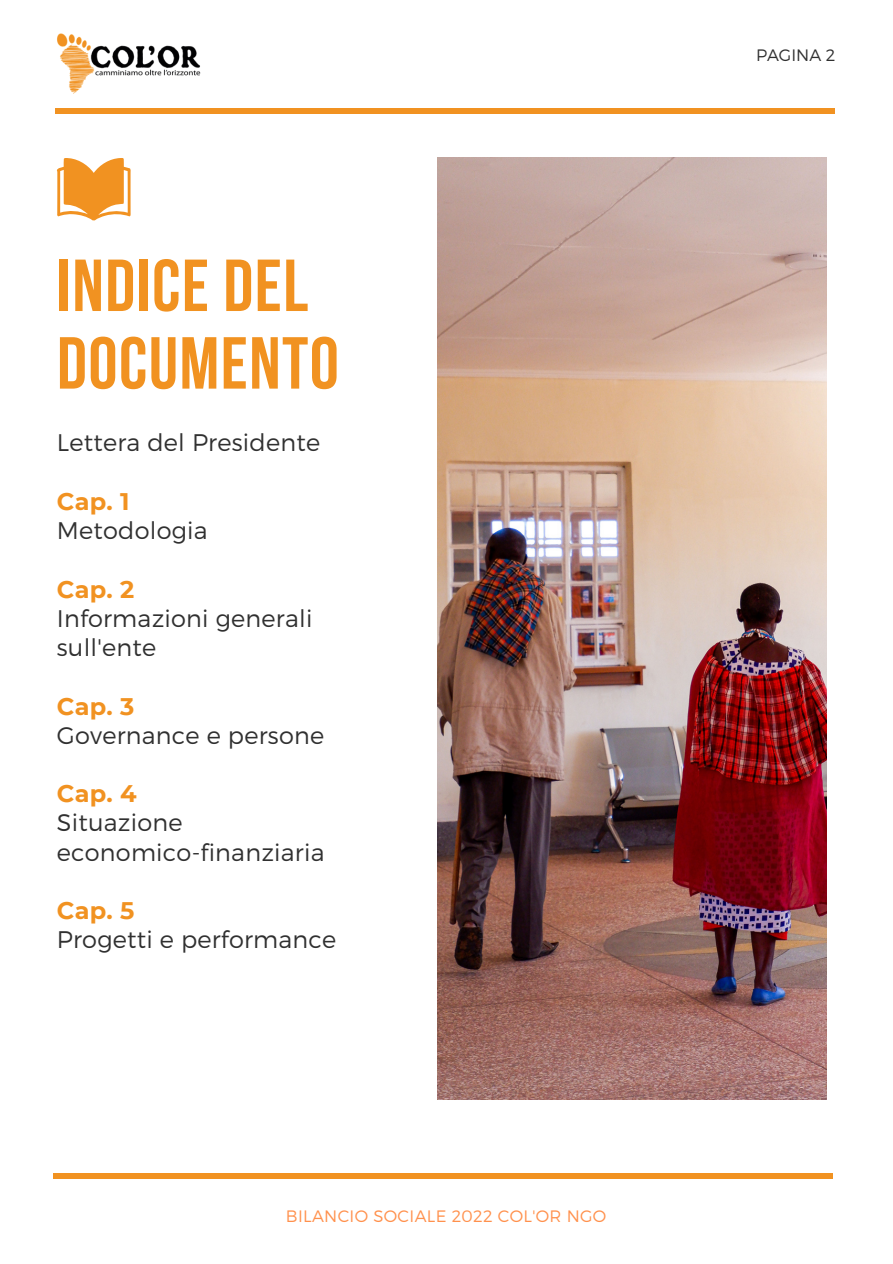
<style>
.page{position:relative;width:893px;height:1264px;background:#fff}
.page>*{position:absolute;margin:0;border:0;box-sizing:border-box;transform-origin:0 0}
.t1{font:700 73.5px/77.6px "Bebas Neue";letter-spacing:.02em;color:#f19221}
.t2{font:300 24px "Montserrat";letter-spacing:.01em;color:#303030}
.t3{font:700 24px "Montserrat";letter-spacing:.01em;color:#f19221}
.t4{font:300 16.5px "Montserrat";letter-spacing:.02em;color:#ff914d}
.t5{font:300 16.5px "Montserrat";color:#303030}
</style>
<div class="page">
<div style="left:55px;top:108px;width:779px;height:6px;background:#f19221"></div>
<svg style="left:57px;top:158px;width:74px;height:62px"></svg>
<div style="left:53px;top:1173px;width:779px;height:5px;background:#f19221"></div>
<img style="left:437px;top:157px;width:389px;height:942px">
<img style="left:57px;top:33px;width:144px;height:61px">
<p class="t1" style="left:57px;top:254px;width:283px">INDICE DEL<br>DOCUMENTO</p>
<p class="t2" style="left:57px;top:427px;width:265px">Lettera del Presidente</p>
<p class="t3" style="left:57px;top:486px;width:74px">Cap. 1</p>
<p class="t2" style="left:57px;top:515px;width:152px">Metodologia</p>
<p class="t3" style="left:57px;top:574px;width:79px">Cap. 2</p>
<p class="t2" style="left:57px;top:602px;width:257px">Informazioni generali</p>
<p class="t2" style="left:57px;top:632px;width:101px">sull'ente</p>
<p class="t3" style="left:57px;top:691px;width:79px">Cap. 3</p>
<p class="t2" style="left:57px;top:719px;width:269px">Governance e persone</p>
<p class="t3" style="left:57px;top:779px;width:81px">Cap. 4</p>
<p class="t2" style="left:57px;top:807px;width:127px">Situazione</p>
<p class="t2" style="left:57px;top:836px;width:269px">economico-finanziaria</p>
<p class="t3" style="left:57px;top:896px;width:79px">Cap. 5</p>
<p class="t2" style="left:57px;top:924px;width:281px">Progetti e performance</p>
<p class="t4" style="left:286px;top:1204px;width:322px">BILANCIO SOCIALE 2022 COL'OR NGO</p>
<p class="t5" style="left:756px;top:44px;width:81px">PAGINA 2</p>
</div>
